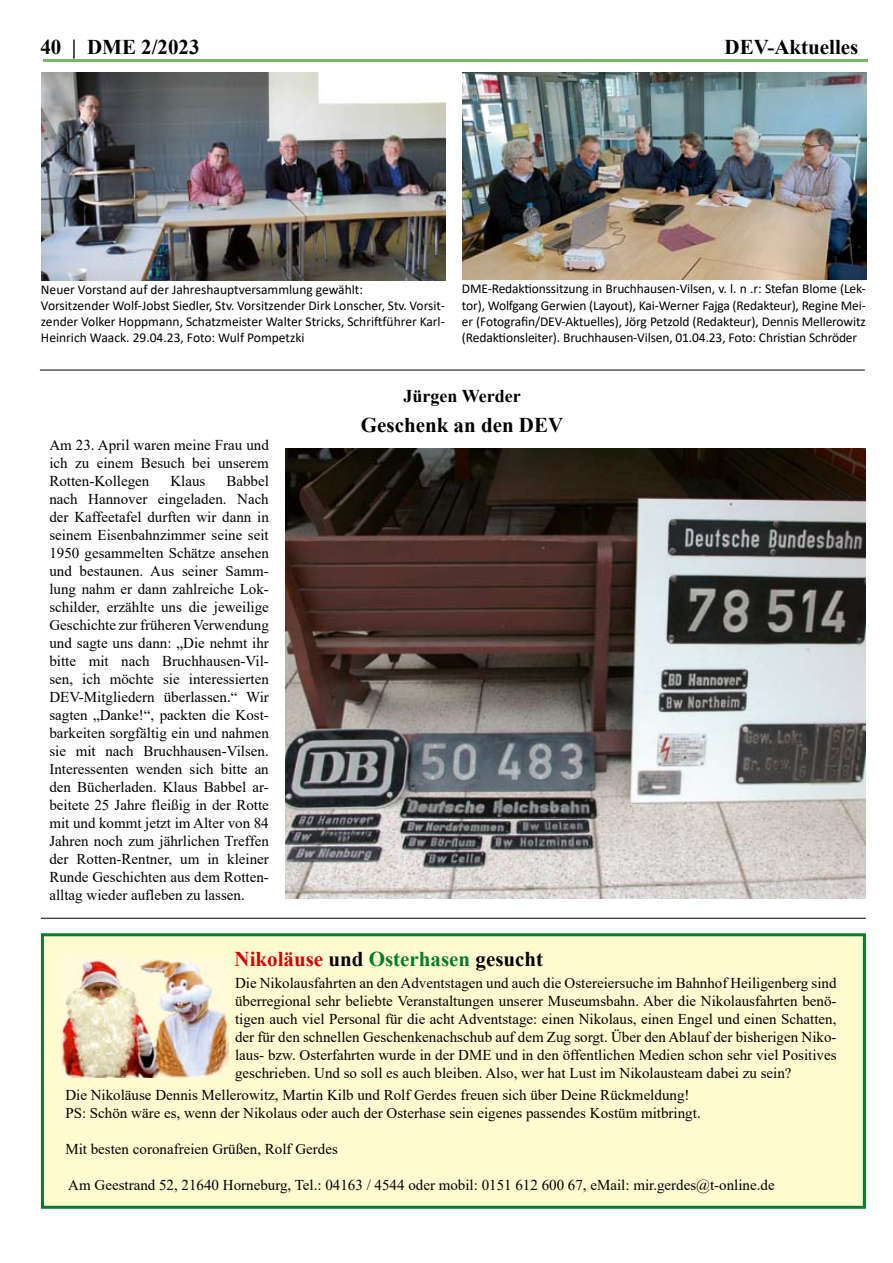
<style>
.page{position:relative;width:893px;height:1263px;background:#fff}
.page>*{position:absolute;margin:0;border:0;box-sizing:border-box;transform-origin:0 0}
.t1{font:700 21px "Times New Roman";color:#000}
.t2{font:700 18px "Times New Roman";color:#000}
.t3{font:15px/18px "Times New Roman";color:#000;text-align:justify}
.t4{font:13.5px/16.2px "Calibri";color:#000}
.s1{color:#d60005}
.s2{color:#007e2d}
</style>
<div class="page">
<hr style="left:43px;top:59px;width:824px;height:3px;background:#78b569">
<div style="left:42px;top:935px;width:822px;height:272px;background:#fffacf"></div>
<div style="left:41px;top:933px;width:825px;height:276px;border:3px solid #007e2d"></div>
<img style="left:462px;top:72px;width:404px;height:208px">
<hr style="left:40px;top:370px;width:825px;height:1px;background:#000">
<hr style="left:41px;top:918px;width:825px;height:1px;background:#000">
<img style="left:41px;top:73px;width:404px;height:207px">
<img style="left:61px;top:957px;width:167px;height:120px">
<img style="left:286px;top:448px;width:579px;height:450px">
<h1 class="t1" style="left:40px;top:32px;width:161px">40 | DME 2/2023</h1>
<h1 class="t1" style="left:725px;top:32px;width:135px">DEV-Aktuelles</h1>
<p class="t4" style="left:41px;top:281px;width:405px">Neuer Vorstand auf der Jahreshauptversammlung gewählt:<br>Vorsitzender Wolf-Jobst Siedler, Stv. Vorsitzender Dirk Lonscher, Stv. Vorsit&shy;zender Volker Hoppmann, Schatzmeister Walter Stricks, Schriftführer Karl-Heinrich Waack. 29.04.23, Foto: Wulf Pompetzki</p>
<p class="t4" style="left:462px;top:280px;width:405px;text-align:justify">DME-Redaktionssitzung in Bruchhausen-Vilsen, v. l. n .r: Stefan Blome (Lek&shy;tor), Wolfgang Gerwien (Layout), Kai-Werner Fajga (Redakteur), Regine Mei&shy;er (Fotografin/DEV-Aktuelles), Jörg Petzold (Redakteur), Dennis Mellerowitz (Redaktionsleiter). Bruchhausen-Vilsen, 01.04.23, Foto: Christian Schröder</p>
<p class="t2" style="left:403px;top:383px;width:119px">Jürgen Werder</p>
<p class="t3" style="left:49px;top:436px;width:221px">Am 23. April waren meine Frau und ich zu einem Besuch bei unserem Rotten-Kollegen</p>
<p class="t3" style="left:49px;top:472px;width:221px;text-indent:177px">Babbel nach Hannover eingeladen. Nach der Kaffeetafel durften wir dann in seinem Eisenbahnzimmer seine seit 1950 gesammelten Schätze ansehen und bestaunen. Aus seiner Samm&shy;lung nahm er dann zahlreiche Lok&shy;schilder, erzählte uns die jeweilige Geschichte zur früheren Verwendung und sagte uns dann: „Die nehmt ihr bitte mit nach Bruchhausen-Vil&shy;sen, ich möchte sie interessierten DEV-Mitgliedern überlassen.“ Wir sagten „Danke!“, packten die Kost&shy;barkeiten sorgfältig ein und nahmen sie mit nach Bruchhausen-Vilsen.<br>Interessenten wenden sich bitte an den Bücherladen. Klaus Babbel ar&shy;beitete 25 Jahre fleißig in der Rotte mit und kommt jetzt im Alter von 84<br>Jahren noch zum jährlichen Treffen der Rotten-Rentner, um in kleiner Runde Geschichten aus dem Rotten&shy;alltag wieder aufleben zu lassen.</p>
<p class="t3" style="left:170px;top:472px;width:36px">Klaus</p>
<h1 class="t1" style="left:361px;top:410px;width:204px">Geschenk an den DEV</h1>
<h1 class="t1" style="left:235px;top:944px;width:310px"><span class="s1">Nikoläuse</span> und <span class="s2">Osterhasen</span> gesucht</h1>
<p class="t3" style="left:235px;top:974px;width:603px">Die Nikolausfahrten an den Adventstagen und auch die Ostereiersuche im Bahnhof Heiligenberg sind überregional sehr beliebte Veranstaltungen unserer Museumsbahn. Aber die Nikolausfahrten benö&shy;tigen auch viel Personal für die acht Adventstage: einen Nikolaus, einen Engel und einen Schatten, der für den schnellen Geschenkenachschub auf dem Zug sorgt. Über den Ablauf der bisherigen Niko&shy;laus- bzw. Osterfahrten wurde in der DME und in den öffentlichen Medien schon sehr viel Positives geschrieben. Und so soll es auch bleiben. Also, wer hat Lust im Nikolausteam dabei zu sein?</p>
<p class="t3" style="left:65px;top:1085px;width:637px">Die Nikoläuse Dennis Mellerowitz, Martin Kilb und Rolf Gerdes freuen sich über Deine Rückmeldung!<br>PS: Schön wäre es, wenn der Nikolaus oder auch der Osterhase sein eigenes passendes Kostüm mitbringt.</p>
<p class="t3" style="left:65px;top:1139px;width:274px">Mit besten coronafreien Grüßen, Rolf Gerdes</p>
<p class="t3" style="left:68px;top:1175px;width:708px">Am Geestrand 52, 21640 Horneburg, Tel.: 04163 / 4544 oder mobil: 0151 612 600 67, eMail: mir.gerdes@t-online.de</p>
</div>
